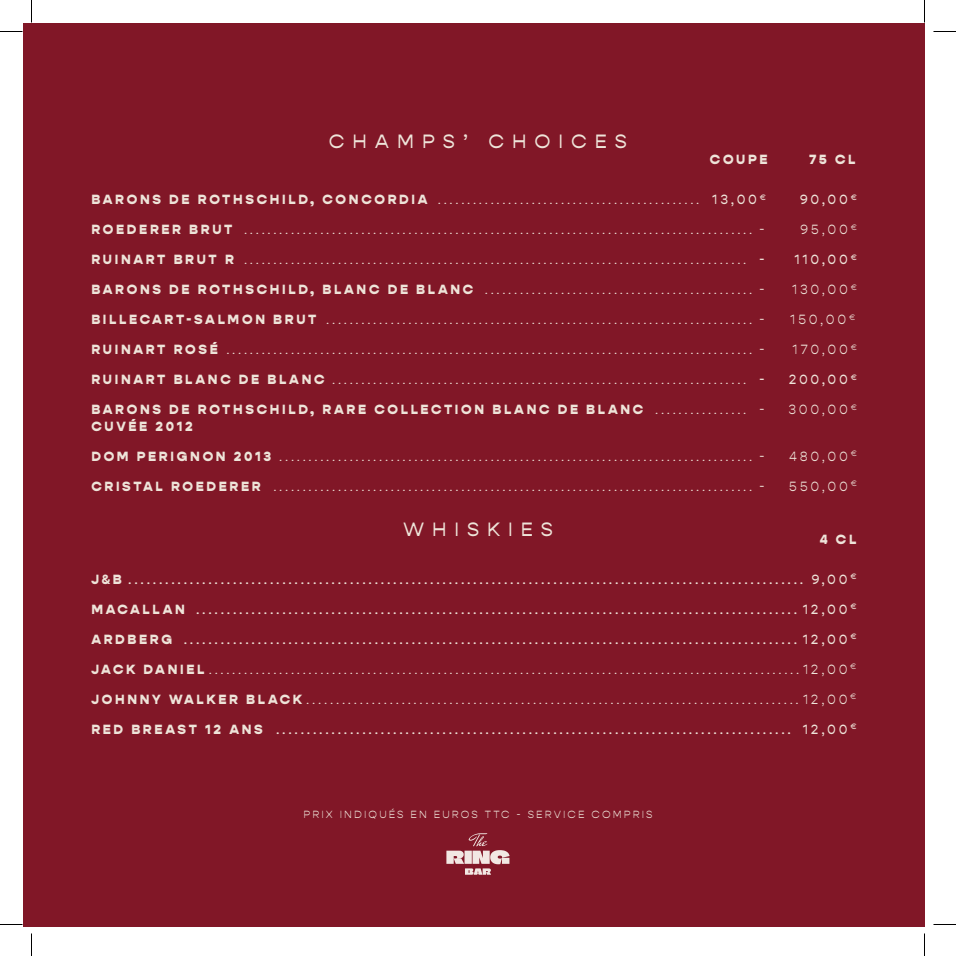
<style>
.page{position:relative;width:956px;height:956px;background:#fff}
.page>*{position:absolute;margin:0;border:0;box-sizing:border-box;transform-origin:0 0}
.t1{font:19.5px "Gopher";letter-spacing:.4em;color:#eee4d9}
.t2{font:300 13.5px "Gopher";letter-spacing:.2em;color:#eee4d9}
.t3{font:13.5px "Gopher";letter-spacing:.2em;color:#eee4d9}
.t4{font:900 13.5px "Gopher";letter-spacing:.2em;color:#eee4d9}
.t5{font:300 10.5px "Gopher";letter-spacing:.2em;color:#eee4d9}
.s1{font-weight:900}
.s2{font-weight:400}
.s3{font-weight:300}
</style>
<div class="page">
<div style="left:23px;top:23px;width:901px;height:904px;background:#811727"></div>
<svg style="left:446px;top:833px;width:64px;height:42px"></svg>
<svg style="left:0;top:31px;width:22px;height:1px"></svg>
<svg style="left:933px;top:31px;width:23px;height:1px"></svg>
<svg style="left:0;top:924px;width:22px;height:1px"></svg>
<svg style="left:933px;top:924px;width:23px;height:1px"></svg>
<svg style="left:31px;top:0;width:1px;height:23px"></svg>
<svg style="left:31px;top:933px;width:1px;height:23px"></svg>
<svg style="left:924px;top:0;width:1px;height:23px"></svg>
<svg style="left:924px;top:933px;width:1px;height:23px"></svg>
<h1 class="t1" style="left:329px;top:131px;width:300px">CHAMPS’ CHOICES</h1>
<p class="t4" style="left:710px;top:151px;width:59px">COUPE</p>
<p class="t4" style="left:809px;top:151px;width:48px">75 CL</p>
<p class="t2" style="left:91px;top:192px;width:676px"><span class="s1">BARONS DE ROTHSCHILD, CONCORDIA</span> ............................................. <span class="s2">13,00</span> <sup>€</sup></p>
<p class="t3" style="left:800px;top:192px;width:58px">90,00 <sup>€</sup></p>
<p class="t2" style="left:91px;top:222px;width:675px"><span class="s1">ROEDERER BRUT</span> ....................................................................................... -</p>
<p class="t2" style="left:801px;top:222px;width:58px">95,00 <sup>€</sup></p>
<p class="t2" style="left:91px;top:252px;width:675px"><span class="s1">RUINART BRUT R</span> ...................................................................................... <span class="s2">-</span></p>
<p class="t3" style="left:794px;top:252px;width:64px">110,00 <sup>€</sup></p>
<p class="t2" style="left:91px;top:282px;width:675px"><span class="s1">BARONS DE ROTHSCHILD, BLANC DE BLANC</span> .............................................. -</p>
<p class="t2" style="left:792px;top:282px;width:66px">130,00 <sup>€</sup></p>
<p class="t2" style="left:91px;top:312px;width:675px"><span class="s1">BILLECART-SALMON BRUT</span> ......................................................................... -</p>
<p class="t2" style="left:790px;top:312px;width:66px">150,00 <sup>€</sup></p>
<p class="t2" style="left:91px;top:342px;width:675px"><span class="s1">RUINART ROSÉ</span> .......................................................................................... -</p>
<p class="t2" style="left:793px;top:342px;width:66px">170,00 <sup>€</sup></p>
<p class="t2" style="left:91px;top:372px;width:675px"><span class="s1">RUINART BLANC DE BLANC</span> ....................................................................... <span class="s2">-</span></p>
<p class="t3" style="left:789px;top:372px;width:69px">200,00 <sup>€</sup></p>
<p class="t4" style="left:91px;top:401px;width:675px">BARONS DE ROTHSCHILD, RARE COLLECTION BLANC DE BLANC <span class="s3">................ -</span></p>
<p class="t2" style="left:788px;top:402px;width:70px">300,00 <sup>€</sup></p>
<p class="t4" style="left:91px;top:418px;width:103px">CUVÉE 2012</p>
<p class="t2" style="left:91px;top:449px;width:675px"><span class="s1">DOM PERIGNON 2013</span> ................................................................................. -</p>
<p class="t2" style="left:789px;top:449px;width:69px">480,00 <sup>€</sup></p>
<p class="t2" style="left:91px;top:479px;width:675px"><span class="s1">CRISTAL ROEDERER</span> .................................................................................. -</p>
<p class="t2" style="left:789px;top:479px;width:69px">550,00 <sup>€</sup></p>
<h1 class="t1" style="left:403px;top:518px;width:151px">WHISKIES</h1>
<p class="t4" style="left:820px;top:531px;width:38px">4 CL</p>
<p class="t3" style="left:91px;top:571px;width:767px"><span class="s1">J&amp;B</span> .............................................................................................................. 9,00 <sup>€</sup></p>
<p class="t3" style="left:91px;top:601px;width:766px"><span class="s1">MACALLAN</span> .................................................................................................. 12,00 <sup>€</sup></p>
<p class="t3" style="left:91px;top:631px;width:766px"><span class="s1">ARDBERG</span> .................................................................................................... 12,00 <sup>€</sup></p>
<p class="t2" style="left:91px;top:662px;width:767px"><span class="s1">JACK DANIEL</span> .....................................................................................................12,00 <sup>€</sup></p>
<p class="t2" style="left:91px;top:692px;width:767px"><span class="s1">JOHNNY WALKER BLACK</span>...................................................................................12,00 <sup>€</sup></p>
<p class="t3" style="left:91px;top:721px;width:767px"><span class="s1">RED BREAST 12 ANS</span> .................................................................................... 12,00 <sup>€</sup></p>
<p class="t5" style="left:303px;top:808px;width:351px">PRIX INDIQUÉS EN EUROS TTC - SERVICE COMPRIS</p>
</div>
